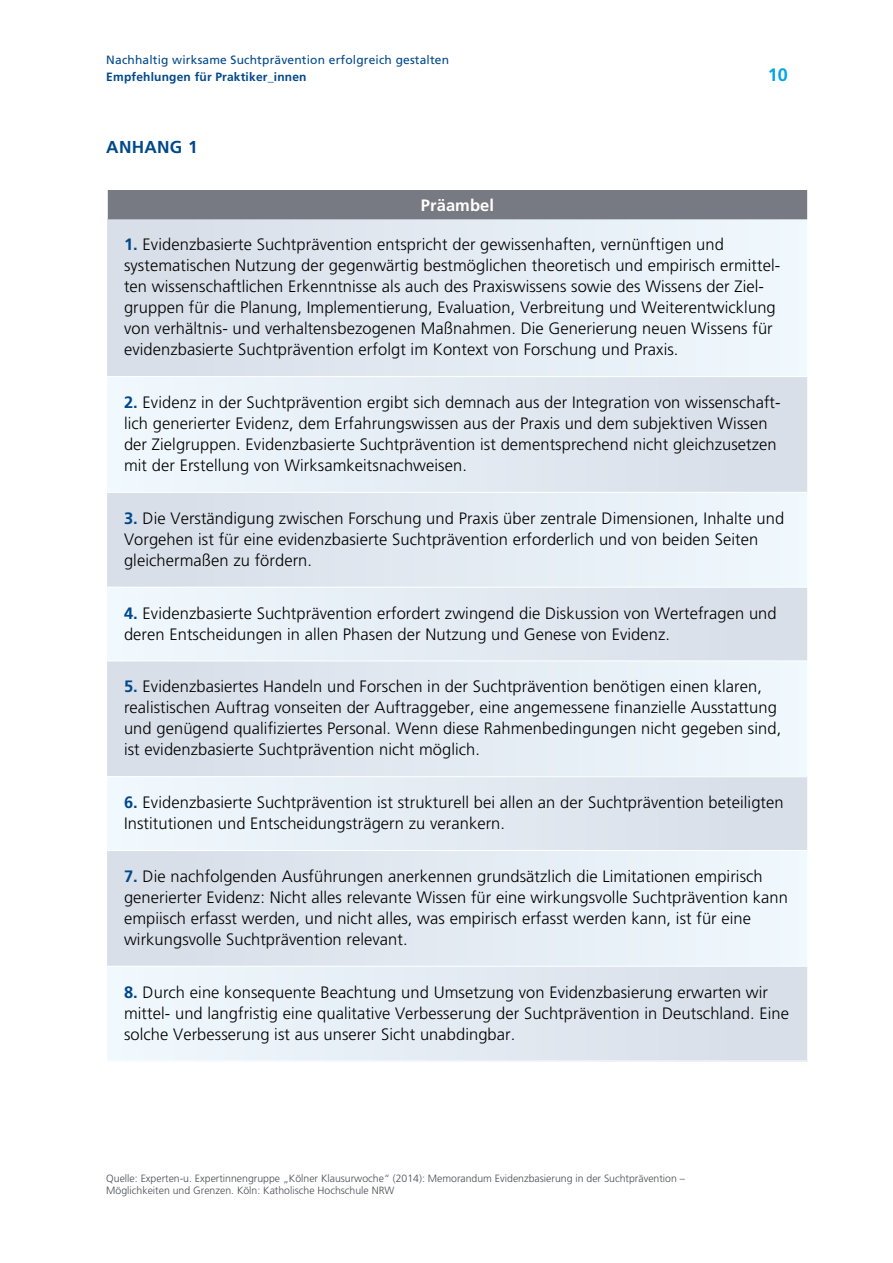
<style>
.page{position:relative;width:893px;height:1263px;background:#fff}
.page>*{position:absolute;margin:0;border:0;box-sizing:border-box;transform-origin:0 0}
.t1{font:700 18px "Frutiger LT Std";color:#00a6e2}
.Kat_Tab_Kopf1{font:700 17.25px "Frutiger LT Std";letter-spacing:.015em;color:#00488a}
.Kat_Tab_Text{font:300 16.5px/21px "Frutiger LT Std";letter-spacing:.005em;color:#000}
.Kat_Tab_Kopf2{font:700 16.5px "Frutiger LT Std";letter-spacing:.005em;color:#fff}
.t2{font:12px "Frutiger LT Std";letter-spacing:.015em;color:#00488a}
.t3{font:700 12px "Frutiger LT Std";letter-spacing:.015em;color:#00488a}
.Kat_Fußnote_Text{font:300 10.5px/12.8px "Frutiger LT Std";color:#484c52}
.s1{font-weight:700;color:#00488a}
</style>
<div class="page">
<div style="left:107px;top:190px;width:701px;height:29px;background:#777a82"></div>
<svg style="left:107px;top:219px;width:700px;height:747px;background:#e3eaf2"></svg>
<svg style="left:107px;top:377px;width:700px;height:283px;background:#e3eaf2"></svg>
<div style="left:107px;top:777px;width:701px;height:73px;background:#e4ebf3"></div>
<div style="left:107px;top:966px;width:701px;height:95px;background:#e3ebf2"></div>
<hr style="left:107px;top:376px;width:700px;height:1px;background:#fff">
<hr style="left:107px;top:492px;width:700px;height:1px;background:#fff">
<hr style="left:107px;top:587px;width:700px;height:1px;background:#fff">
<hr style="left:807px;top:777px;width:2px;height:73px;background:#fff">
<hr style="left:807px;top:966px;width:2px;height:94px;background:#fff">
<hr style="left:107px;top:660px;width:700px;height:1px;background:#fff">
<hr style="left:107px;top:776px;width:700px;height:1px;background:#fff">
<hr style="left:107px;top:850px;width:700px;height:1px;background:#fff">
<hr style="left:107px;top:966px;width:700px;height:1px;background:#fff">
<hr style="left:107px;top:1060px;width:702px;height:1px;background:#fff">
<hr style="left:106px;top:190px;width:2px;height:29px;background:#fff">
<hr style="left:807px;top:190px;width:2px;height:29px;background:#fff">
<p class="t2" style="left:106px;top:53px;width:344px">Nachhaltig wirksame Suchtprävention erfolgreich gestalten</p>
<p class="t3" style="left:106px;top:69px;width:202px">Empfehlungen für Praktiker_innen</p>
<p class="Kat_Tab_Kopf1" style="left:106px;top:137px;width:93px">ANHANG 1</p>
<p class="t1" style="left:768px;top:64px;width:22px">10</p>
<p class="Kat_Tab_Kopf2" style="left:421px;top:195px;width:75px">Präambel</p>
<p class="Kat_Tab_Text" style="left:124px;top:234px;width:658px"><span class="s1">1.</span> Evidenzbasierte Suchtprävention entspricht der gewissenhaften, vernünftigen und systematischen Nutzung der gegenwärtig bestmöglichen theoretisch und empirisch ermittel&shy;ten wissenschaftlichen Erkenntnisse als auch des Praxiswissens sowie des Wissens der Ziel&shy;gruppen für die Planung, Implementierung, Evaluation, Verbreitung und Weiterentwicklung von verhältnis- und verhaltensbezogenen Maßnahmen. Die Generierung neuen Wissens für evidenzbasierte Suchtprävention erfolgt im Kontext von Forschung und Praxis.</p>
<p class="Kat_Tab_Text" style="left:124px;top:392px;width:658px"><span class="s1">2.</span> Evidenz in der Suchtprävention ergibt sich demnach aus der Integration von wissenschaft&shy;lich generierter Evidenz, dem Erfahrungswissen aus der Praxis und dem subjektiven Wissen der Zielgruppen. Evidenzbasierte Suchtprävention ist dementsprechend nicht gleichzusetzen mit der Erstellung von Wirksamkeitsnachweisen.</p>
<p class="Kat_Tab_Text" style="left:124px;top:508px;width:662px"><span class="s1">3.</span> Die Verständigung zwischen Forschung und Praxis über zentrale Dimensionen, Inhalte und<br>Vorgehen ist für eine evidenzbasierte Suchtprävention erforderlich und von beiden Seiten gleichermaßen zu fördern.</p>
<p class="Kat_Tab_Text" style="left:124px;top:603px;width:654px"><span class="s1">4.</span> Evidenzbasierte Suchtprävention erfordert zwingend die Diskussion von Wertefragen und deren Entscheidungen in allen Phasen der Nutzung und Genese von Evidenz.</p>
<p class="Kat_Tab_Text" style="left:124px;top:676px;width:659px"><span class="s1">5.</span> Evidenzbasiertes Handeln und Forschen in der Suchtprävention benötigen einen klaren, realistischen Auftrag vonseiten der Auftraggeber, eine angemessene finanzielle Ausstattung und genügend qualifiziertes Personal. Wenn diese Rahmenbedingungen nicht gegeben sind, ist evidenzbasierte Suchtprävention nicht möglich.</p>
<p class="Kat_Tab_Text" style="left:124px;top:792px;width:661px"><span class="s1">6.</span> Evidenzbasierte Suchtprävention ist strukturell bei allen an der Suchtprävention beteiligten<br>Institutionen und Entscheidungsträgern zu verankern.</p>
<p class="Kat_Tab_Text" style="left:124px;top:866px;width:665px"><span class="s1">7.</span> Die nachfolgenden Ausführungen anerkennen grundsätzlich die Limitationen empirisch generierter Evidenz: Nicht alles relevante Wissen für eine wirkungsvolle Suchtprävention kann empiisch erfasst werden, und nicht alles, was empirisch erfasst werden kann, ist für eine wirkungsvolle Suchtprävention relevant.</p>
<p class="Kat_Tab_Text" style="left:124px;top:982px;width:666px"><span class="s1">8.</span> Durch eine konsequente Beachtung und Umsetzung von Evidenzbasierung erwarten wir mittel- und langfristig eine qualitative Verbesserung der Suchtprävention in Deutschland. Eine solche Verbesserung ist aus unserer Sicht unabdingbar.</p>
<p class="Kat_Fußnote_Text" style="left:106px;top:1172px;width:580px">Quelle: Experten-u. Expertinnengruppe „Kölner Klausurwoche“ (2014): Memorandum Evidenzbasierung in der Suchtprävention –<br>Möglichkeiten und Grenzen. Köln: Katholische Hochschule NRW</p>
</div>
